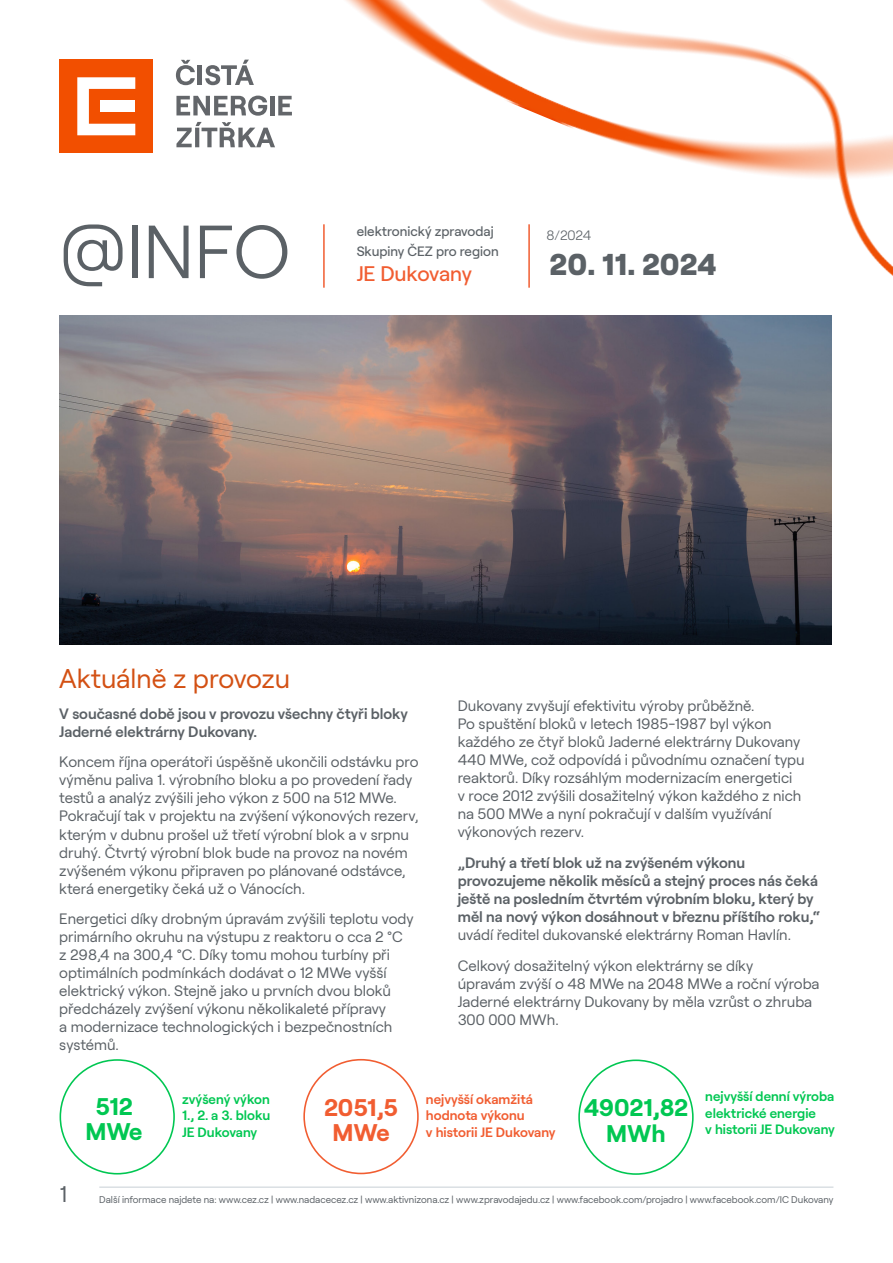
<style>
.page{position:relative;width:893px;height:1263px;background:#fff}
.page>*{position:absolute;margin:0;border:0;box-sizing:border-box;transform-origin:0 0}
.t1{font:300 75px "Roobert CEZ";color:#5b6166}
.t2{font:800 30px "Roobert CEZ";letter-spacing:.01em;color:#5b6166}
.nadpis_clanku{font:27px "Roobert CEZ";color:#d35013}
.nadpis_clanku-2{font:700 24px/25.5px "Roobert CEZ";color:#00c752;text-align:center}
.nadpis_clanku-3{font:700 24px/25.5px "Roobert CEZ";color:#f15d31;text-align:center}
.t3{font:22.5px "Roobert CEZ";color:#5b6166}
.t4{font:500 21px "Roobert CEZ";letter-spacing:-.01em;color:#f15d31}
.nadpis_clanku-4{font:15px/18px "Roobert CEZ";color:#5b6166}
.nadpis_clanku-5{font:600 15px/18px "Roobert CEZ";color:#5b6166}
.popisek_infografiky{font:600 13.5px/16.5px "Roobert CEZ";color:#00c752;text-align:justify}
.popisek_infografiky-2{font:600 13.5px/16.5px "Roobert CEZ";color:#f15d31}
.t5{font:500 13.5px/19.5px "Roobert CEZ";color:#5b6166}
.t6{font:300 13.5px "Roobert CEZ";color:#5b6166}
.t7{font:9.75px "Roobert CEZ";color:#5b6166}
.s1{font-weight:400}
</style>
<div class="page">
<hr style="left:99px;top:1186px;width:734px;height:2px;background:#dadfe3">
<div style="left:60px;top:60px;width:93px;height:93px;background:#f24f00"></div>
<svg style="left:77px;top:77px;width:58px;height:58px"></svg>
<svg style="left:176px;top:60px;width:19px;height:25px"></svg>
<hr style="left:198px;top:65px;width:4px;height:20px;background:#63666a">
<svg style="left:205px;top:60px;width:49px;height:25px"></svg>
<svg style="left:176px;top:96px;width:86px;height:20px"></svg>
<svg style="left:176px;top:122px;width:86px;height:25px"></svg>
<img style="left:262px;top:0;width:631px;height:261px">
<hr style="left:323px;top:224px;width:2px;height:64px;background:#f15d31">
<hr style="left:528px;top:224px;width:2px;height:64px;background:#f15d31">
<div style="left:303px;top:1059px;width:116px;height:115px;border:2px solid #f15d31;border-radius:50%"></div>
<img style="left:60px;top:316px;width:771px;height:328px">
<div style="left:60px;top:1059px;width:115px;height:115px;border:2px solid #00c752;border-radius:50%"></div>
<div style="left:578px;top:1059px;width:116px;height:116px;border:2px solid #00c752;border-radius:50%"></div>
<p class="t1" style="left:60px;top:196px;width:233px">@INFO</p>
<p class="t5" style="left:357px;top:221px;width:144px">elektronický zpravodaj<br>Skupiny ČEZ pro region</p>
<p class="t4" style="left:357px;top:258px;width:117px">JE Dukovany</p>
<p class="t6" style="left:546px;top:225px;width:46px">8/2024</p>
<p class="t2" style="left:550px;top:240px;width:169px">20. 11. 2024</p>
<p class="nadpis_clanku" style="left:59px;top:658px;width:232px">Aktuálně z provozu</p>
<p class="nadpis_clanku-5" style="left:59px;top:703px;width:350px">V současné době jsou v provozu všechny čtyři bloky<br>Jaderné elektrárny Dukovany.</p>
<p class="nadpis_clanku-4" style="left:59px;top:752px;width:361px">Koncem října operátoři úspěšně ukončili odstávku pro výměnu paliva 1. výrobního bloku a po provedení řady testů a analýz zvýšili jeho výkon z 500 na 512 MWe.<br>Pokračují tak v projektu na zvýšení výkonových rezerv, kterým v dubnu prošel už třetí výrobní blok a v srpnu druhý. Čtvrtý výrobní blok bude na provoz na novém zvýšeném výkonu připraven po plánované odstávce, která energetiky čeká už o Vánocích.</p>
<p class="nadpis_clanku-4" style="left:59px;top:909px;width:356px">Energetici díky drobným úpravám zvýšili teplotu vody primárního okruhu na výstupu z reaktoru o cca 2 °C z 298,4 na 300,4 °C. Díky tomu mohou turbíny při optimálních podmínkách dodávat o 12 MWe vyšší elektrický výkon. Stejně jako u prvních dvou bloků předcházely zvýšení výkonu několikaleté přípravy<br>a modernizace technologických i bezpečnostních systémů.</p>
<p class="nadpis_clanku-4" style="left:458px;top:696px;width:348px">Dukovany zvyšují efektivitu výroby průběžně.<br>Po spuštění bloků v letech 1985-1987 byl výkon každého ze čtyř bloků Jaderné elektrárny Dukovany 440 MWe, což odpovídá i původnímu označení typu reaktorů. Díky rozsáhlým modernizacím energetici<br>v roce 2012 zvýšili dosažitelný výkon každého z nich na 500 MWe a nyní pokračují v dalším využívání výkonových rezerv.</p>
<p class="nadpis_clanku-5" style="left:458px;top:852px;width:364px">„Druhý a třetí blok už na zvýšeném výkonu provozujeme několik měsíců a stejný proces nás čeká ještě na posledním čtvrtém výrobním bloku, který by měl na nový výkon dosáhnout v březnu příštího roku,“ <span class="s1">uvádí ředitel dukovanské elektrárny Roman Havlín.</span></p>
<p class="nadpis_clanku-4" style="left:458px;top:955px;width:363px">Celkový dosažitelný výkon elektrárny se díky<br>úpravám zvýší o 48 MWe na 2048 MWe a roční výroba Jaderné elektrárny Dukovany by měla vzrůst o zhruba 300 000 MWh.</p>
<p class="nadpis_clanku-2" style="left:86px;top:1092px;width:58px">512<br>MWe</p>
<p class="popisek_infografiky" style="left:182px;top:1090px;width:90px">zvýšený výkon 1., 2. a 3. bloku JE Dukovany</p>
<p class="nadpis_clanku-2" style="left:584px;top:1093px;width:106px">49021,82<br>MWh</p>
<p class="popisek_infografiky" style="left:705px;top:1087px;width:131px;text-align:left">nejvyšší denní výroba elektrické energie<br>v historii JE Dukovany</p>
<p class="nadpis_clanku-3" style="left:324px;top:1092px;width:75px">2051,5<br>MWe</p>
<p class="popisek_infografiky-2" style="left:426px;top:1089px;width:131px">nejvyšší okamžitá hodnota výkonu<br>v historii JE Dukovany</p>
<p class="t3" style="left:60px;top:1177px;width:9px">1</p>
<p class="t7" style="left:99px;top:1192px;width:736px">Další informace najdete na: www.cez.cz | www.nadacecez.cz | www.aktivnizona.cz | www.zpravodajedu.cz | www.facebook.com/projadro | www.facebook.com/IC Dukovany</p>
</div>
